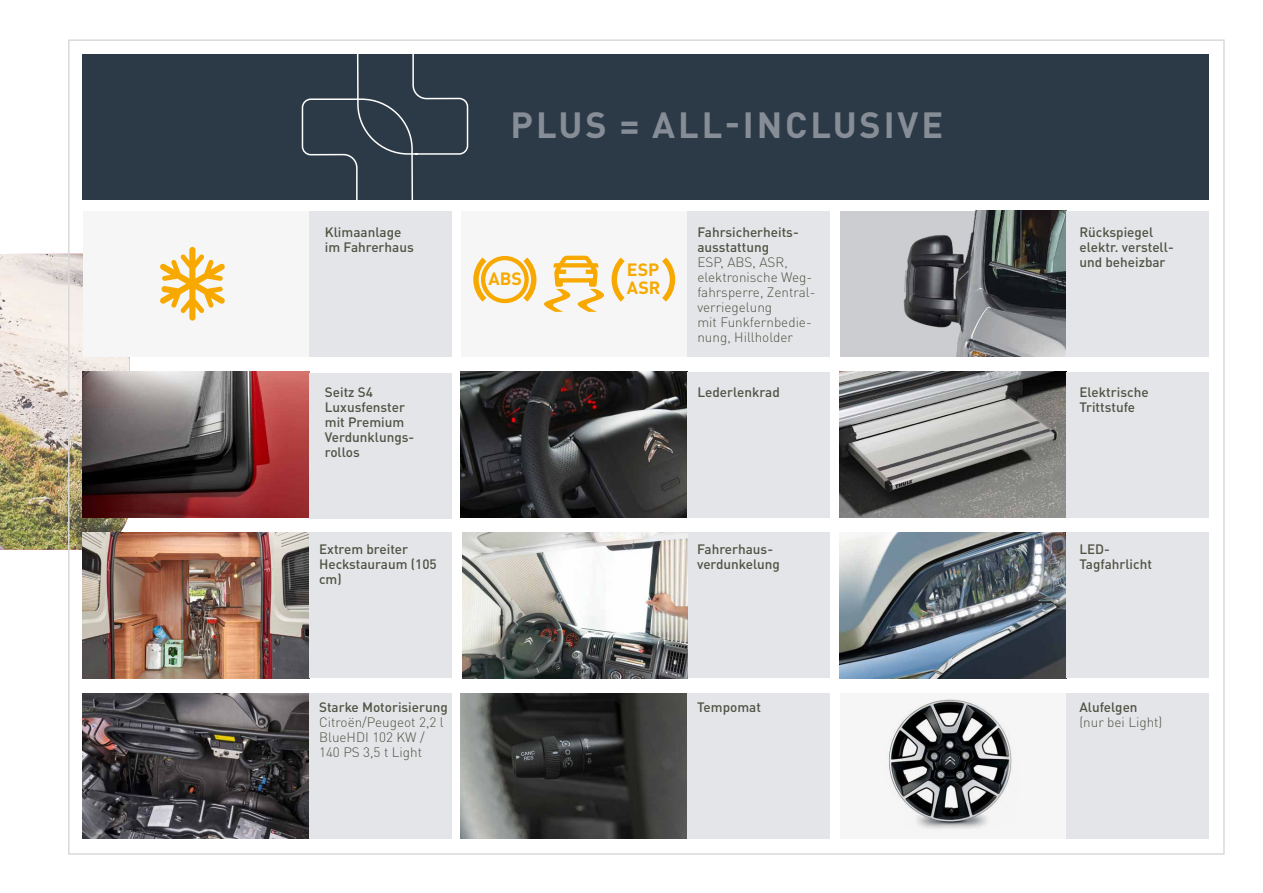
<style>
.page{position:relative;width:1263px;height:893px;background:#fff}
.page>*{position:absolute;margin:0;border:0;box-sizing:border-box;transform-origin:0 0}
.t1{font:700 36px "DIN Pro";letter-spacing:.08em;color:#878d96}
.t2{font:700 17.55px/17.9px "DIN";color:#f8a900}
.t3{font:500 13.5px/15px "DIN Pro";color:#505244}
.t4{font:300 13.5px/15px "DIN Pro";color:#505244}
</style>
<div class="page">
<img style="left:0;top:254px;width:130px;height:296px">
<div style="left:83px;top:54px;width:1126px;height:146px;background:#2c3a47"></div>
<div style="left:83px;top:211px;width:227px;height:145px;background:#f6f6f6"></div>
<svg style="left:160px;top:247px;width:65px;height:74px"></svg>
<img style="left:83px;top:372px;width:227px;height:145px">
<img style="left:83px;top:533px;width:227px;height:145px">
<img style="left:83px;top:693px;width:227px;height:146px">
<div style="left:461px;top:211px;width:227px;height:145px;background:#f6f6f6"></div>
<svg style="left:662px;top:257px;width:13px;height:45px"></svg>
<svg style="left:473px;top:256px;width:152px;height:56px"></svg>
<img style="left:461px;top:372px;width:226px;height:145px">
<img style="left:461px;top:693px;width:226px;height:146px">
<div style="left:840px;top:211px;width:226px;height:145px;background:#cccdd1"></div>
<img style="left:903px;top:211px;width:163px;height:145px">
<img style="left:840px;top:372px;width:226px;height:145px">
<img style="left:840px;top:533px;width:226px;height:145px">
<div style="left:840px;top:693px;width:226px;height:146px;background:#f6f6f6"></div>
<div style="left:1066px;top:211px;width:143px;height:145px;background:#e4e5e8"></div>
<div style="left:1066px;top:372px;width:143px;height:145px;background:#e4e5e8"></div>
<div style="left:1066px;top:533px;width:143px;height:145px;background:#e4e5e8"></div>
<div style="left:1066px;top:693px;width:143px;height:146px;background:#e4e5e8"></div>
<div style="left:310px;top:211px;width:142px;height:145px;background:#e4e5e8"></div>
<div style="left:687px;top:211px;width:143px;height:145px;background:#e4e5e8"></div>
<div style="left:687px;top:372px;width:143px;height:145px;background:#e4e5e8"></div>
<div style="left:687px;top:533px;width:143px;height:145px;background:#e4e5e8"></div>
<div style="left:687px;top:693px;width:143px;height:146px;background:#e4e5e8"></div>
<div style="left:310px;top:373px;width:142px;height:146px;background:#e4e5e8"></div>
<div style="left:310px;top:533px;width:142px;height:145px;background:#e4e5e8"></div>
<div style="left:310px;top:693px;width:142px;height:146px;background:#e4e5e8"></div>
<img style="left:463px;top:533px;width:224px;height:145px">
<svg style="left:301px;top:54px;width:168px;height:146px"></svg>
<img style="left:889px;top:699px;width:123px;height:130px">
<h1 class="t1" style="left:511px;top:95px;width:434px">PLUS = ALL-INCLUSIVE</h1>
<p class="t3" style="left:325px;top:223px;width:90px">Klimaanlage im Fahrerhaus</p>
<p class="t3" style="left:697px;top:223px;width:103px">Fahrsicherheits&shy;ausstattung</p>
<p class="t4" style="left:697px;top:253px;width:120px">ESP, ABS, ASR, elektronische Weg&shy;fahrsperre, Zentral&shy;verriegelung<br>mit Funkfernbedie&shy;nung, Hillholder</p>
<p class="t2" style="left:488px;top:269px;width:35px">ABS</p>
<p class="t2" style="left:627px;top:260px;width:35px">ESP<br>ASR</p>
<p class="t3" style="left:1079px;top:223px;width:96px">Rückspiegel elektr. verstell&shy;und beheizbar</p>
<p class="t3" style="left:325px;top:384px;width:91px">Seitz S4<br>Luxusfenster mit Premium<br>Verdunklungs&shy;rollos</p>
<p class="t3" style="left:697px;top:384px;width:84px">Lederlenkrad</p>
<p class="t3" style="left:1079px;top:384px;width:71px">Elektrische<br>Trittstufe</p>
<p class="t3" style="left:319px;top:540px;width:119px">Extrem breiter<br>Heckstauraum (105 cm)</p>
<p class="t3" style="left:319px;top:698px;width:130px">Starke Motorisierung</p>
<p class="t4" style="left:319px;top:713px;width:126px">Citroën/Peugeot 2,2 l<br>BlueHDI 102 KW /<br>140 PS 3,5 t Light</p>
<p class="t3" style="left:697px;top:540px;width:84px">Fahrerhaus&shy;verdunkelung</p>
<p class="t3" style="left:697px;top:698px;width:65px">Tempomat</p>
<p class="t3" style="left:1079px;top:540px;width:74px">LED-<br>Tagfahrlicht</p>
<p class="t3" style="left:1079px;top:698px;width:60px">Alufelgen</p>
<p class="t4" style="left:1079px;top:713px;width:85px">(nur bei Light)</p>
</div>
